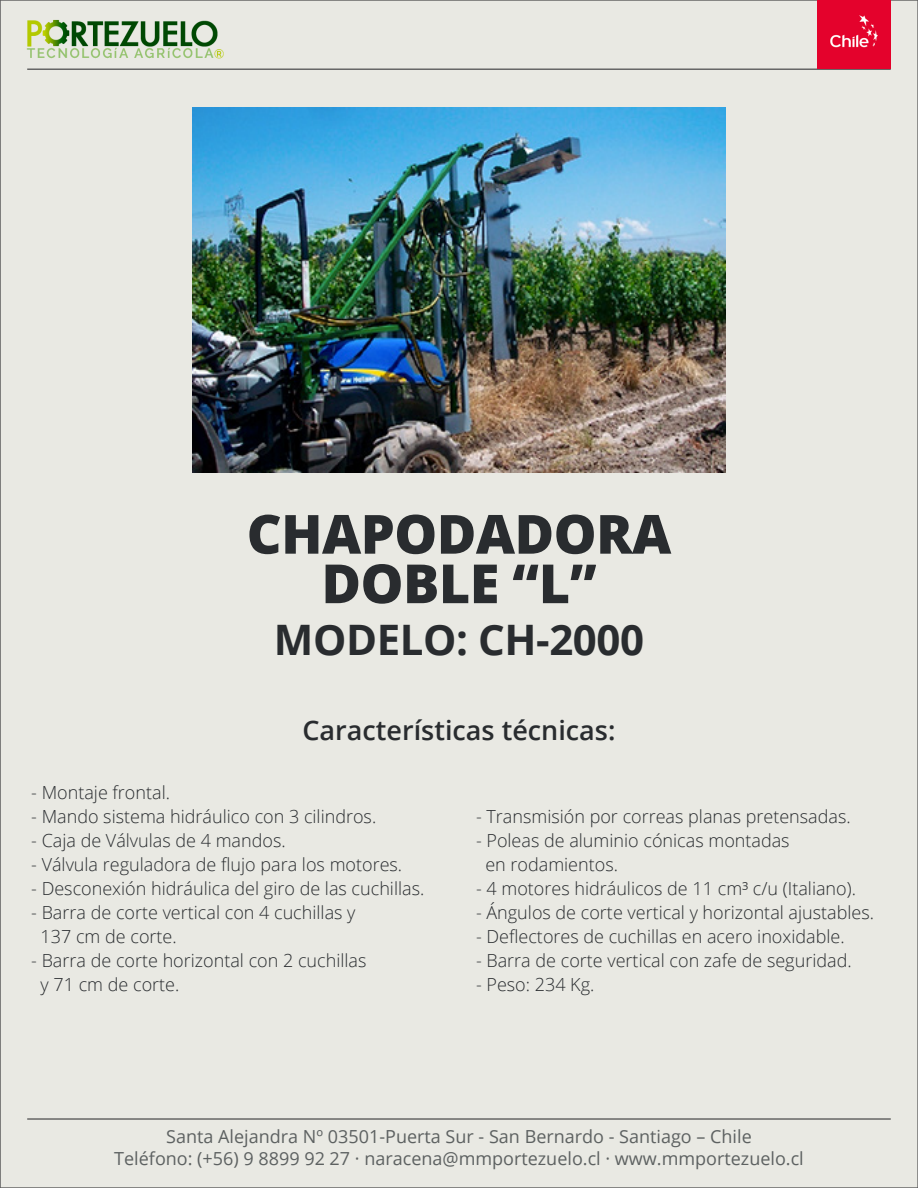
<style>
.page{position:relative;width:918px;height:1188px;background:#fff}
.page>*{position:absolute;margin:0;border:0;box-sizing:border-box;transform-origin:0 0}
.t1{font:800 54px "Open Sans";letter-spacing:-.01em;color:#292c2f}
.t2{font:700 42px "Open Sans";letter-spacing:-.01em;color:#292c2f}
.t3{font:600 27px "Open Sans";color:#292c2f}
.t4{font:300 18px "Open Sans";color:#292c2f}
.t5{font:18px/21.6px "Open Sans";color:#5d6161;text-align:center}
</style>
<div class="page">
<div style="left:0;top:0;width:918px;height:1188px;background:#e9e9e3;border:2px solid #666"></div>
<hr style="left:27px;top:1118px;width:864px;height:2px;background:#666">
<hr style="left:27px;top:68px;width:864px;height:2px;background:#666">
<img style="left:26px;top:19px;width:198px;height:40px">
<img style="left:818px;top:0;width:73px;height:69px">
<img style="left:193px;top:107px;width:532px;height:365px">
<p class="t1" style="left:247px;top:493px;width:426px">CHAPODADORA</p>
<p class="t1" style="left:321px;top:542px;width:277px">DOBLE “L”</p>
<p class="t2" style="left:274px;top:610px;width:372px">MODELO: CH-2000</p>
<p class="t3" style="left:302px;top:711px;width:315px">Características técnicas:</p>
<p class="t4" style="left:31px;top:780px;width:140px">- Montaje frontal.</p>
<p class="t4" style="left:31px;top:804px;width:347px">- Mando sistema hidráulico con 3 cilindros.</p>
<p class="t4" style="left:31px;top:828px;width:256px">- Caja de Válvulas de 4 mandos.</p>
<p class="t4" style="left:31px;top:852px;width:373px">- Válvula reguladora de flujo para los motores.</p>
<p class="t4" style="left:31px;top:876px;width:395px">- Desconexión hidráulica del giro de las cuchillas.</p>
<p class="t4" style="left:31px;top:900px;width:326px">- Barra de corte vertical con 4 cuchillas y</p>
<p class="t4" style="left:41px;top:924px;width:138px">137 cm de corte.</p>
<p class="t4" style="left:31px;top:948px;width:337px">- Barra de corte horizontal con 2 cuchillas</p>
<p class="t4" style="left:41px;top:972px;width:140px">y 71 cm de corte.</p>
<p class="t4" style="left:476px;top:804px;width:376px">- Transmisión por correas planas pretensadas.</p>
<p class="t4" style="left:476px;top:828px;width:315px">- Poleas de aluminio cónicas montadas</p>
<p class="t4" style="left:485px;top:852px;width:134px">en rodamientos.</p>
<p class="t4" style="left:476px;top:876px;width:381px">- 4 motores hidráulicos de 11 cm³ c/u (Italiano).</p>
<p class="t4" style="left:476px;top:900px;width:400px">- Ángulos de corte vertical y horizontal ajustables.</p>
<p class="t4" style="left:476px;top:924px;width:370px">- Deflectores de cuchillas en acero inoxidable.</p>
<p class="t4" style="left:476px;top:948px;width:377px">- Barra de corte vertical con zafe de seguridad.</p>
<p class="t4" style="left:476px;top:972px;width:120px">- Peso: 234 Kg.</p>
<p class="t5" style="left:114px;top:1125px;width:691px">Santa Alejandra Nº 03501-Puerta Sur - San Bernardo - Santiago – Chile<br>Teléfono: (+56) 9 8899 92 27 · naracena@mmportezuelo.cl · www.mmportezuelo.cl</p>
</div>
